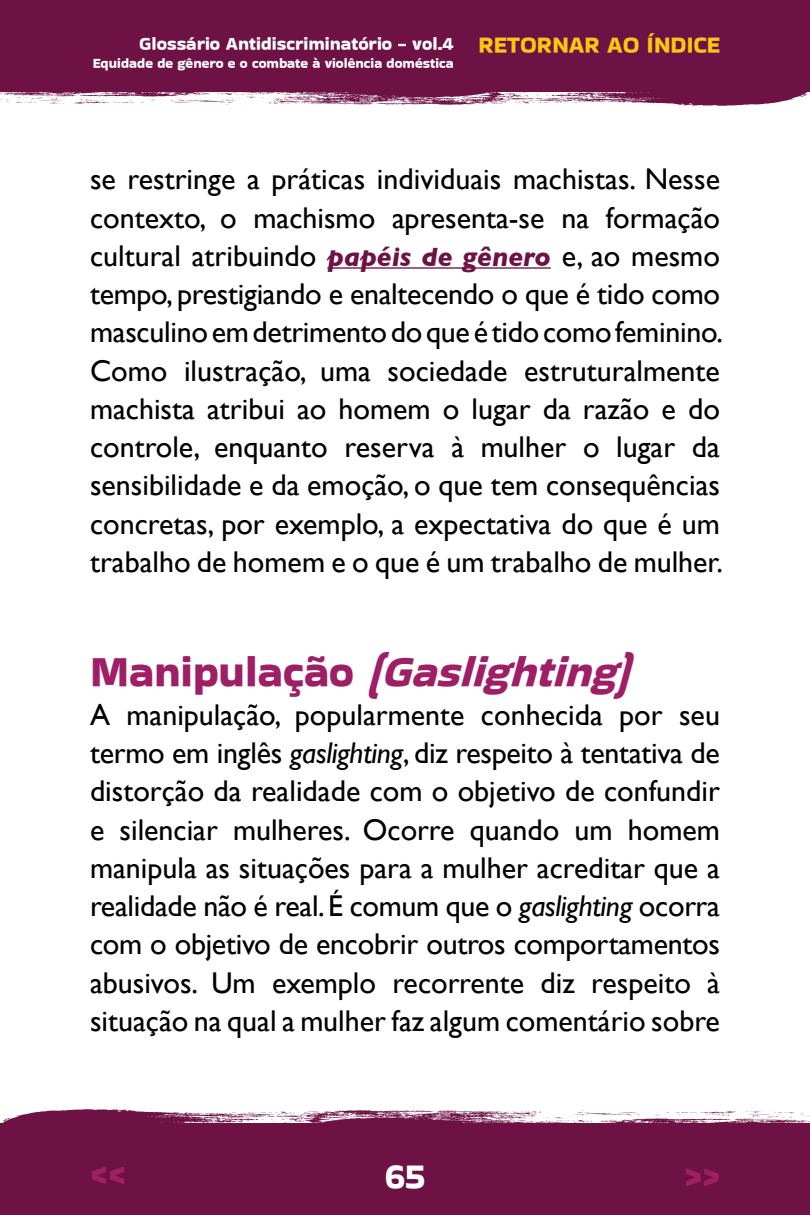
<style>
.page{position:relative;width:810px;height:1215px;background:#fff}
.page>*{position:absolute;margin:0;border:0;box-sizing:border-box;transform-origin:0 0}
.t1{font:italic 45px "Bakbak One";color:#9e1f66}
.t2{font:37.5px "Bakbak One";color:#9e1f66}
.t3{font:37.5px "Bakbak One";color:#fff}
.t4{font:30px/38.2px "Gill Sans";color:#000;text-align:justify}
.t5{font:24px "Bakbak One";color:#fac712}
.t6{font:18.75px "Bakbak One";color:#fff}
.t7{font:14.25px "Bakbak One";color:#fff}
.s1{font-weight:700;font-style:italic;font-size:27px;color:#6e1245}
.s2{font-style:normal}
.s3{font-style:italic}
</style>
<div class="page">
<div style="left:0;top:1123px;width:810px;height:92px;background:#6e1245"></div>
<svg style="left:2px;top:1109px;width:807px;height:14px"></svg>
<div style="left:0;top:0;width:810px;height:92px;background:#6e1245"></div>
<svg style="left:1px;top:92px;width:807px;height:14px"></svg>
<hr style="left:327px;top:267px;width:224px;height:2px;background:#6e1245">
<p class="t6" style="left:139px;top:32px;width:316px">Glossário Antidiscriminatório - vol.4</p>
<p class="t7" style="left:93px;top:55px;width:362px">Equidade de gênero e o combate à violência doméstica</p>
<p class="t5" style="left:478px;top:30px;width:243px">RETORNAR AO ÍNDICE</p>
<p class="t4" style="left:90px;top:160px;width:635px">se restringe a práticas individuais machistas. Nesse contexto, o machismo apresenta-se na formação cultural atribuindo <span class="s1">papéis de gênero</span> e, ao mesmo tempo, prestigiando e enaltecendo o que é tido como masculino em detrimento do que é tido como feminino.<br>Como ilustração, uma sociedade estruturalmente machista atribui ao homem o lugar da razão e do controle, enquanto reserva à mulher o lugar da sensibilidade e da emoção, o que tem consequências concretas, por exemplo, a expectativa do que é um trabalho de homem e o que é um trabalho de mulher.</p>
<h1 class="t1" style="left:90px;top:645px;width:560px"><span class="s2">M a n i p u l a ç ã o</span> (Gaslighting)</h1>
<p class="t4" style="left:90px;top:695px;width:632px">A manipulação, popularmente conhecida por seu termo em inglês <span class="s3">gaslighting</span>, diz respeito à tentativa de distorção da realidade com o objetivo de confundir e silenciar mulheres. Ocorre quando um homem manipula as situações para a mulher acreditar que a realidade não é real. É comum que o <span class="s3">gaslighting</span> ocorra com o objetivo de encobrir outros comportamentos abusivos. Um exemplo recorrente diz respeito à situação na qual a mulher faz algum comentário sobre</p>
<p class="t3" style="left:385px;top:1154px;width:42px">65</p>
<p class="t2" style="left:90px;top:1153px;width:38px">&lt;&lt;</p>
<p class="t2" style="left:684px;top:1155px;width:38px">&gt;&gt;</p>
</div>
